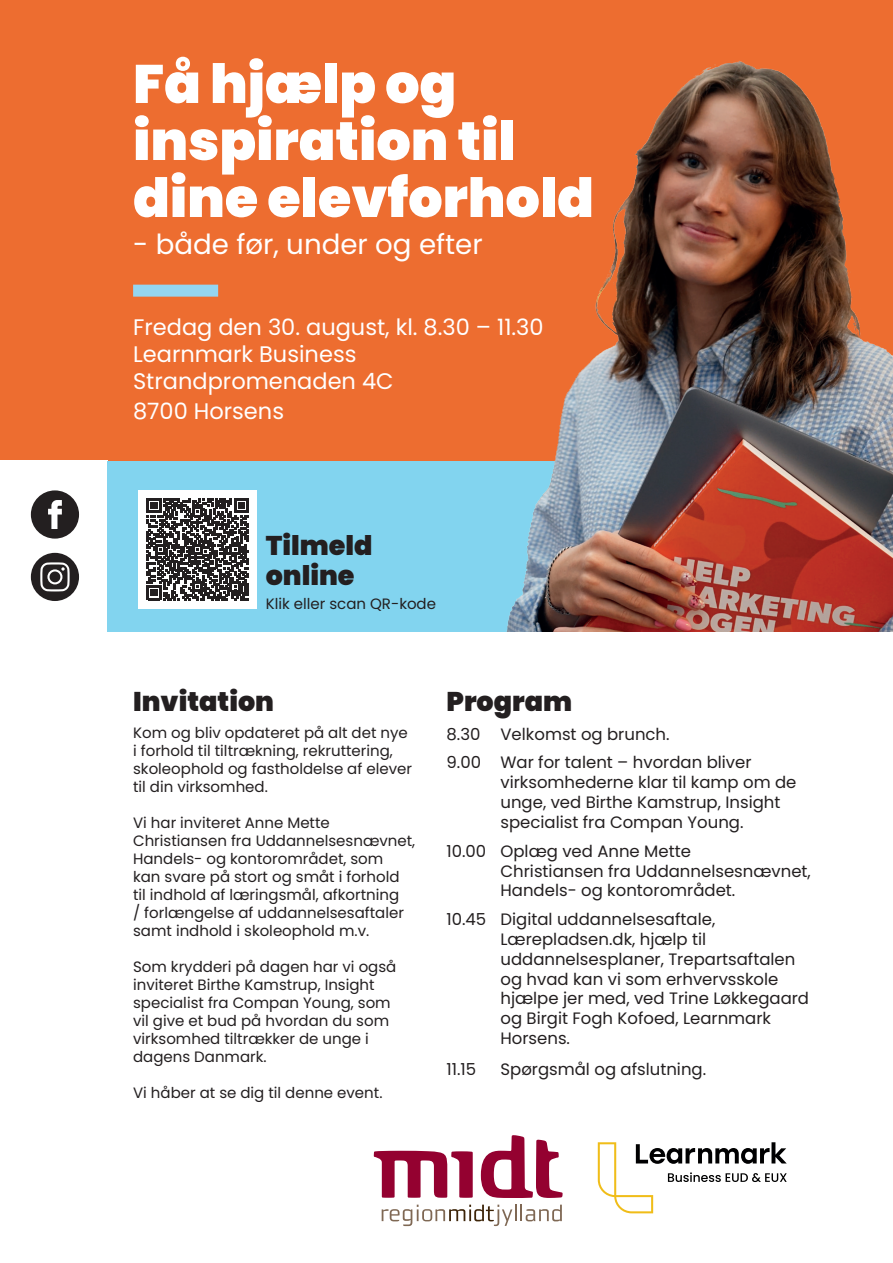
<style>
.page{position:relative;width:893px;height:1263px;background:#fff}
.page>*{position:absolute;margin:0;border:0;box-sizing:border-box;transform-origin:0 0}
.t1{font:900 54px/57px "Poppins";color:#fff}
.t2{font:27.6px "Poppins";color:#fff}
.t3{font:900 27px/30px "Poppins";color:#231f20}
.t4{font:22.5px/27px "Poppins";color:#fff}
.t5{font:16.5px/19.8px "Poppins";color:#231f20}
.t6{font:15px/18px "Poppins";color:#231f20}
</style>
<div class="page">
<div style="left:0;top:0;width:893px;height:631px;background:#ed6d30"></div>
<div style="left:133px;top:285px;width:85px;height:12px;background:#95d5f0"></div>
<svg style="left:598px;top:1142px;width:189px;height:71px"></svg>
<svg style="left:382px;top:1204px;width:180px;height:22px"></svg>
<svg style="left:374px;top:1151px;width:99px;height:47px"></svg>
<svg style="left:481px;top:1135px;width:82px;height:63px"></svg>
<div style="left:0;top:460px;width:107px;height:178px;background:#fff"></div>
<div style="left:31px;top:490px;width:48px;height:49px;background:#231f20;border-radius:24px"></div>
<svg style="left:48px;top:500px;width:14px;height:29px"></svg>
<div style="left:31px;top:553px;width:48px;height:48px;background:#231f20;border-radius:24px"></div>
<svg style="left:40px;top:562px;width:30px;height:29px"></svg>
<div style="left:107px;top:460px;width:786px;height:171px;background:#82d4ef"></div>
<div style="left:138px;top:490px;width:119px;height:118px;background:#fff"></div>
<svg style="left:147px;top:498px;width:102px;height:102px"></svg>
<img style="left:500px;top:61px;width:393px;height:570px">
<p class="t1" style="left:133px;top:56px;width:462px">Få hjælp og inspiration til dine elevforhold</p>
<p class="t2" style="left:133px;top:229px;width:351px">- både før, under og efter</p>
<p class="t4" style="left:133px;top:313px;width:412px">Fredag den 30. august, kl. 8.30 – 11.30</p>
<p class="t4" style="left:133px;top:340px;width:262px">Learnmark Business<br>Strandpromenaden 4C</p>
<p class="t4" style="left:133px;top:398px;width:152px">8700 Horsens</p>
<p class="t3" style="left:266px;top:530px;width:108px">Tilmeld online</p>
<p class="t6" style="left:266px;top:594px;width:172px">Klik eller scan QR-kode</p>
<p class="t3" style="left:133px;top:686px;width:142px">Invitation</p>
<p class="t6" style="left:133px;top:724px;width:280px">Kom og bliv opdateret på alt det nye i forhold til tiltrækning, rekruttering, skoleophold og fastholdelse af elever til din virksomhed.</p>
<p class="t6" style="left:133px;top:814px;width:284px">Vi har inviteret Anne Mette Christiansen fra Uddannelsesnævnet, Handels- og kontorområdet, som<br>kan svare på stort og småt i forhold til indhold af læringsmål, afkortning<br>/ forlængelse af uddannelsesaftaler samt indhold i skoleophold m.v.</p>
<p class="t6" style="left:133px;top:958px;width:265px">Som krydderi på dagen har vi også inviteret Birthe Kamstrup, Insight specialist fra Compan Young, som vil give et bud på hvordan du som virksomhed tiltrækker de unge i dagens Danmark.</p>
<p class="t6" style="left:133px;top:1084px;width:251px">Vi håber at se dig til denne event.</p>
<p class="t3" style="left:446px;top:686px;width:127px">Program</p>
<p class="t5" style="left:446px;top:724px;width:225px">8.30 Velkomst og brunch.</p>
<p class="t5" style="left:500px;top:753px;width:298px;text-indent:-54px">9.00 War for talent – hvordan bliver virksomhederne klar til kamp om de unge, ved Birthe Kamstrup, Insight specialist fra Compan Young.</p>
<p class="t5" style="left:500px;top:841px;width:312px;text-indent:-54px">10.00 Oplæg ved Anne Mette<br>Christiansen fra Uddannelsesnævnet,<br>Handels- og kontorområdet.</p>
<p class="t5" style="left:500px;top:909px;width:310px;text-indent:-54px">10.45 Digital uddannelsesaftale,<br>Lærepladsen.dk, hjælp til uddannelsesplaner, Trepartsaftalen og hvad kan vi som erhvervsskole hjælpe jer med, ved Trine Løkkegaard og Birgit Fogh Kofoed, Learnmark<br>Horsens.</p>
<p class="t5" style="left:446px;top:1059px;width:31px">11.15</p>
<p class="t5" style="left:500px;top:1059px;width:207px">Spørgsmål og afslutning.</p>
</div>
